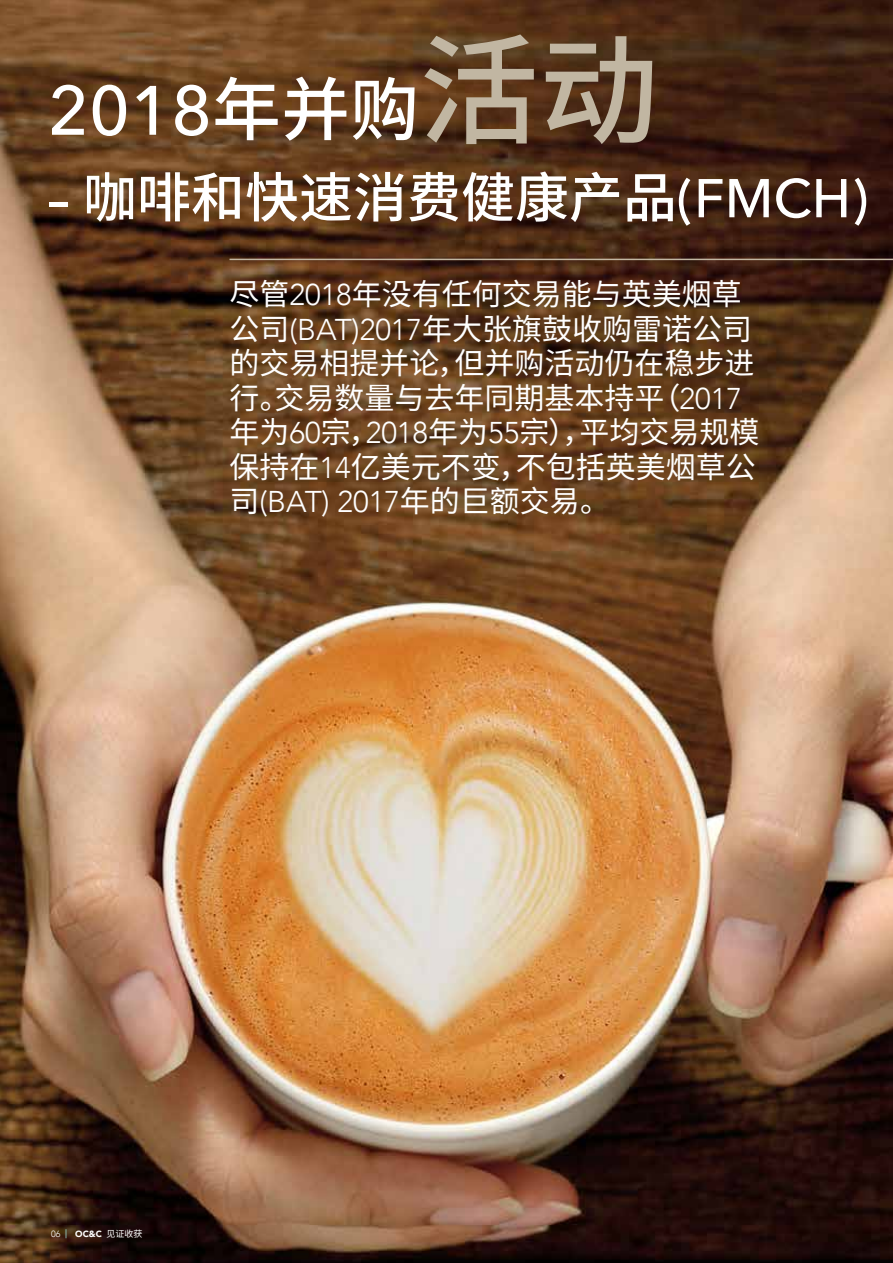
<style>
.page{position:relative;width:893px;height:1263px;background:#fff}
.page>*{position:absolute;margin:0;border:0;box-sizing:border-box;transform-origin:0 0}
.t1{font:500 69px "Avenir Next";color:#fff}
.t2{font:500 54px "Source Han Sans SC";color:#fff}
.t3{font:30px/34.5px "Source Han Sans SC";color:#fff}
.t4{font:300 30px "Avenir";color:#fff}
.t5{font:900 9px "Avenir";color:#fff}
.s1{font-family:"Source Han Sans SC"}
.s2{font-family:"Source Han Sans SC";font-size:120px;color:#c1b6a2}
.s3{font-family:"Avenir Next"}
.s4{font-family:"Avenir";font-weight:300}
.s5{font-family:"Source Han Sans SC";font-weight:400}
.s6{font-weight:300}
</style>
<div class="page">
<img style="left:0;top:0;width:893px;height:1263px">
<hr style="left:230px;top:259px;width:663px;height:1px;background:#c1b6a2">
<h1 class="t1" style="left:48px;top:69px;width:613px">2018<span class="s1">年并购</span><span class="s2">活动</span></h1>
<h2 class="t2" style="left:48px;top:167px;width:822px"><span class="s3">–</span> 咖啡和快速消费健康产品<span class="s3">(FMCH)</span></h2>
<p class="t3" style="left:230px;top:278px;width:531px">尽管<span class="s4">2018</span>年没有任何交易能与英美烟草公司<span class="s4">(BAT)2017</span>年大张旗鼓收购雷诺公司的交易相提并论，但并购活动仍在稳步进行。交易数量与去年同期基本持平（<span class="s4">2017</span>年为<span class="s4">60</span>宗，<span class="s4">2018</span>年为<span class="s4">55</span>宗），平均交易规模保持在<span class="s4">14</span>亿美元不变，不包括英美烟草公</p>
<p class="t4" style="left:230px;top:484px;width:382px"><span class="s5">司</span>(BAT) 2017<span class="s5">年的巨额交易。</span></p>
<p class="t5" style="left:51px;top:1226px;width:93px"><span class="s6">06</span> <sup>|</sup> OC&amp;C <span class="s5">见证收获</span></p>
</div>
